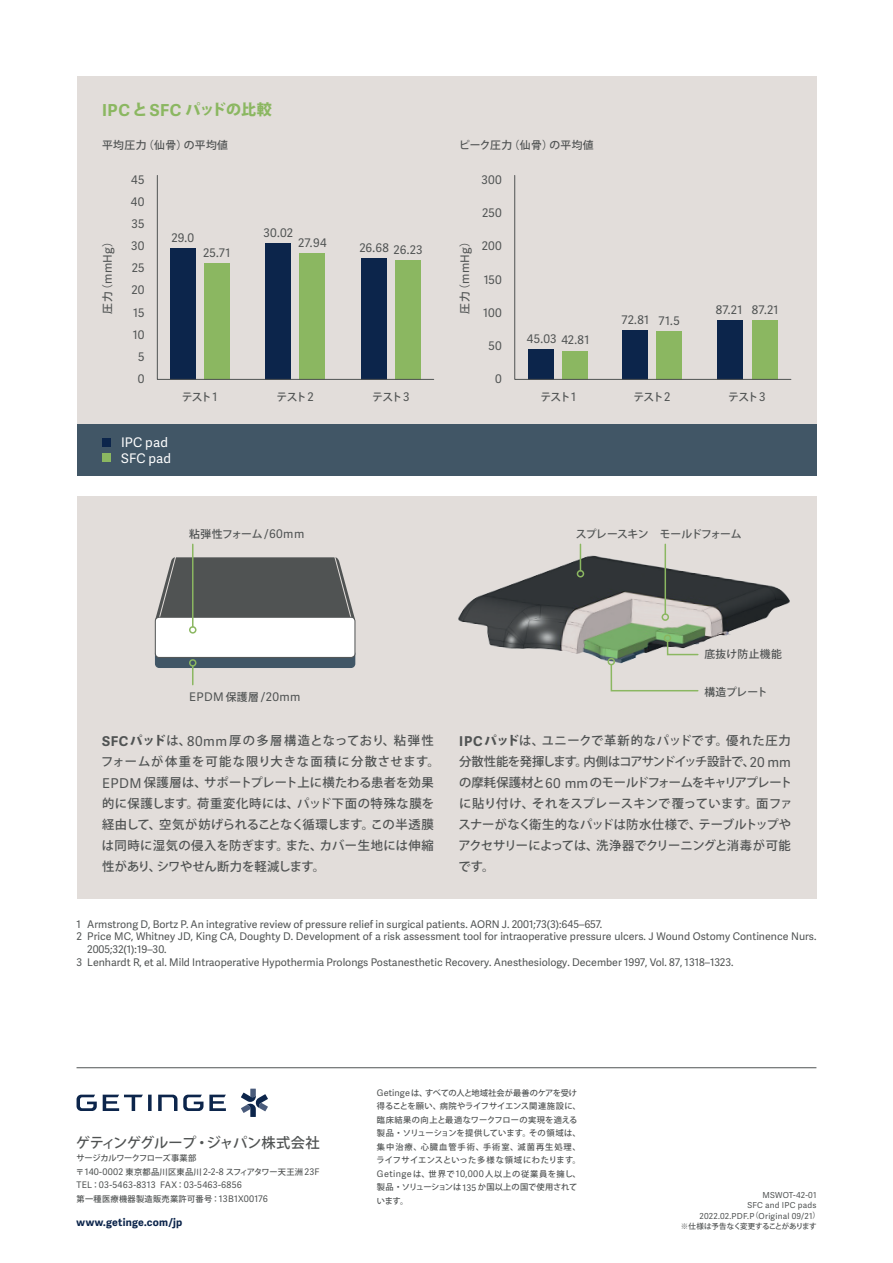
<style>
.page{position:relative;width:893px;height:1263px;background:#fff}
.page>*{position:absolute;margin:0;border:0;box-sizing:border-box;transform-origin:0 0}
.本文_見出し{font:800 15px "Koz Go Pr 6 N";letter-spacing:-.02em;color:#8bb761}
.t1{font:500 14.25px "Koz Go Pr 6 N";letter-spacing:-.03em;color:#505353}
.A4_USL_Caption_Adell{font:13.2px "Adelle Sans";letter-spacing:.01em;color:#fff}
.本文{font:500 12.3px/21px "Koz Go Pr 6 N";letter-spacing:.03em;color:#505353}
.本文-2{font:500 12.3px/21px "Koz Go Pr 6 N";letter-spacing:.005em;color:#505353}
.A4_USL_Caption_cente{font:11.85px "Adelle Sans";letter-spacing:.025em;color:#505353}
.A4_USL_Caption_Adell-2{font:11.85px "Adelle Sans";letter-spacing:.025em;color:#505353}
.本文-3{font:11.85px "Adelle Sans";letter-spacing:.035em;color:#505353}
.本文-4{font:500 10.8px "Koz Go Pr 6 N";letter-spacing:-.01em;color:#505353}
.本文-5{font:500 10.8px "Koz Go Pr 6 N";letter-spacing:.04em;color:#505353}
.本文-6{font:500 10.8px "Koz Go Pr 6 N";letter-spacing:.035em;color:#505353}
.本文-7{font:500 10.8px "Koz Go Pr 6 N";letter-spacing:-.07em;color:#505353}
.本文-8{font:500 10.8px "Koz Go Pr 6 N";letter-spacing:-.06em;color:#505353}
.キャプション{font:10.5px/12.8px "Adelle Sans";color:#505353}
.t2{font:700 10.5px "Adelle Sans";letter-spacing:.02em;color:#0c254b}
.t3{font:9.15px "Adelle Sans";letter-spacing:.025em;color:#505353}
.t4{font:500 8.25px/13.5px "Koz Go Pr 6 N";letter-spacing:.025em;color:#505353}
.t5{font:8.25px "Adelle Sans";letter-spacing:.025em;color:#505353}
.t6{font:500 8.25px "Koz Go Pr 6 N";letter-spacing:-.04em;color:#505353}
.t7{font:500 7.5px "Koz Go Pr 6 N";letter-spacing:-.05em;color:#505353}
.s1{font-family:"Adelle Sans";font-weight:700;font-size:16.5px}
.s2{font-family:"Adelle Sans";font-weight:400;font-size:11.85px}
.s3{font-family:"Koz Go Pr 6 N";font-weight:500;font-size:10.8px}
.s4{font-family:"Adelle Sans";font-weight:700;font-size:13.5px}
.s5{font-weight:800}
.s6{font-family:"Adelle Sans";font-weight:400;font-size:13.5px}
.s7{font-family:"Adelle Sans";font-weight:400;font-size:9.15px}
.s8{font-family:"Koz Go Pr 6 N";font-weight:500;font-size:8.25px}
.s9{font-family:"Koz Go Pr 6 N";font-weight:500;font-size:7.5px}
</style>
<div class="page">
<div style="left:77px;top:77px;width:739px;height:350px;background:#e2ddda"></div>
<hr style="left:77px;top:1067px;width:739px;height:1px;background:#505353">
<svg style="left:241px;top:1089px;width:27px;height:28px"></svg>
<svg style="left:103px;top:1095px;width:49px;height:16px"></svg>
<svg style="left:77px;top:1095px;width:20px;height:16px"></svg>
<svg style="left:183px;top:1095px;width:43px;height:16px"></svg>
<svg style="left:158px;top:1095px;width:19px;height:16px"></svg>
<div style="left:77px;top:496px;width:739px;height:402px;background:#e2ddda"></div>
<div style="left:77px;top:424px;width:739px;height:51px;background:#415666"></div>
<div style="left:102px;top:438px;width:9px;height:8px;background:#0c254b"></div>
<div style="left:102px;top:454px;width:9px;height:8px;background:#8bb761"></div>
<svg style="left:156px;top:175px;width:279px;height:205px"></svg>
<svg style="left:514px;top:175px;width:278px;height:205px"></svg>
<svg style="left:155px;top:557px;width:200px;height:62px;background:#5f6161"></svg>
<div style="left:155px;top:617px;width:200px;height:40px;background:#fff;border-radius:4px"></div>
<div style="left:155px;top:617px;width:200px;height:41px;border:1px solid #505353;border-radius:4px"></div>
<hr style="left:192px;top:544px;width:2px;height:83px;background:#8bb761">
<div style="left:189px;top:626px;width:7px;height:8px;border:2px solid #8bb761;border-radius:50%"></div>
<svg style="left:155px;top:653px;width:200px;height:32px"></svg>
<div style="left:189px;top:659px;width:7px;height:8px;border:2px solid #8bb761;border-radius:50%"></div>
<img style="left:458px;top:544px;width:359px;height:141px">
<svg style="left:580px;top:544px;width:1px;height:26px"></svg>
<div style="left:577px;top:570px;width:7px;height:7px;border:2px solid #8bb761;border-radius:50%"></div>
<hr style="left:664px;top:544px;width:2px;height:70px;background:#8bb761">
<div style="left:662px;top:613px;width:7px;height:8px;border:2px solid #8bb761;border-radius:50%"></div>
<svg style="left:610px;top:663px;width:89px;height:29px"></svg>
<div style="left:608px;top:658px;width:7px;height:7px;border:2px solid #8bb761;border-radius:50%"></div>
<svg style="left:666px;top:640px;width:33px;height:16px"></svg>
<div style="left:664px;top:634px;width:7px;height:8px;border:2px solid #8bb761;border-radius:50%"></div>
<p class="本文_見出し" style="left:102px;top:101px;width:171px"><span class="s1">IPC</span> と <span class="s1">SFC</span> パッドの比較</p>
<p class="本文-5" style="left:102px;top:138px;width:128px">平均圧力（仙骨）の平均値</p>
<p class="本文-4" style="left:102px;top:314px;width:79px;rotate:-90deg">圧力（<span class="s2">mmHg</span>）</p>
<p class="A4_USL_Caption_Adell-2" style="left:131px;top:171px;width:15px">45</p>
<p class="A4_USL_Caption_Adell-2" style="left:131px;top:193px;width:15px">40</p>
<p class="A4_USL_Caption_Adell-2" style="left:131px;top:215px;width:15px">35</p>
<p class="A4_USL_Caption_Adell-2" style="left:131px;top:238px;width:15px">30</p>
<p class="A4_USL_Caption_Adell-2" style="left:132px;top:260px;width:14px">25</p>
<p class="A4_USL_Caption_Adell-2" style="left:131px;top:282px;width:15px">20</p>
<p class="A4_USL_Caption_Adell-2" style="left:133px;top:304px;width:13px">15</p>
<p class="A4_USL_Caption_Adell-2" style="left:133px;top:326px;width:13px">10</p>
<p class="A4_USL_Caption_Adell-2" style="left:138px;top:348px;width:8px">5</p>
<p class="A4_USL_Caption_Adell-2" style="left:138px;top:370px;width:8px">0</p>
<p class="A4_USL_Caption_cente" style="left:171px;top:229px;width:24px">29.0</p>
<p class="A4_USL_Caption_cente" style="left:203px;top:244px;width:29px">25.71</p>
<p class="A4_USL_Caption_cente" style="left:264px;top:225px;width:31px">30.02</p>
<p class="A4_USL_Caption_cente" style="left:298px;top:234px;width:30px">27.94</p>
<p class="A4_USL_Caption_cente" style="left:359px;top:240px;width:31px">26.68</p>
<p class="A4_USL_Caption_cente" style="left:393px;top:242px;width:31px">26.23</p>
<p class="本文-6" style="left:459px;top:138px;width:136px">ピーク圧力（仙骨）の平均値</p>
<p class="本文-4" style="left:459px;top:314px;width:79px;rotate:-90deg">圧力（<span class="s2">mmHg</span>）</p>
<p class="A4_USL_Caption_Adell-2" style="left:481px;top:171px;width:22px">300</p>
<p class="A4_USL_Caption_Adell-2" style="left:482px;top:204px;width:21px">250</p>
<p class="A4_USL_Caption_Adell-2" style="left:482px;top:238px;width:22px">200</p>
<p class="A4_USL_Caption_Adell-2" style="left:484px;top:271px;width:20px">150</p>
<p class="A4_USL_Caption_Adell-2" style="left:483px;top:304px;width:20px">100</p>
<p class="A4_USL_Caption_Adell-2" style="left:489px;top:337px;width:15px">50</p>
<p class="A4_USL_Caption_Adell-2" style="left:495px;top:371px;width:8px">0</p>
<p class="A4_USL_Caption_cente" style="left:527px;top:331px;width:64px">45.03 42.81</p>
<p class="A4_USL_Caption_cente" style="left:621px;top:311px;width:29px">72.81</p>
<p class="A4_USL_Caption_cente" style="left:659px;top:312px;width:23px">71.5</p>
<p class="A4_USL_Caption_cente" style="left:716px;top:301px;width:28px">87.21</p>
<p class="A4_USL_Caption_cente" style="left:752px;top:301px;width:28px">87.21</p>
<p class="本文-4" style="left:182px;top:391px;width:37px">テスト<span class="s2">1</span></p>
<p class="本文-4" style="left:277px;top:391px;width:39px">テスト<span class="s2">2</span></p>
<p class="本文-4" style="left:372px;top:391px;width:39px">テスト<span class="s2">3</span></p>
<p class="本文-4" style="left:540px;top:391px;width:37px">テスト<span class="s2">1</span></p>
<p class="本文-4" style="left:633px;top:391px;width:39px">テスト<span class="s2">2</span></p>
<p class="本文-4" style="left:728px;top:391px;width:39px">テスト<span class="s2">3</span></p>
<p class="A4_USL_Caption_Adell" style="left:121px;top:432px;width:48px">IPC pad</p>
<p class="A4_USL_Caption_Adell" style="left:121px;top:448px;width:51px">SFC pad</p>
<p class="本文-4" style="left:189px;top:528px;width:117px">粘弾性フォーム<span class="s2">/60mm</span></p>
<p class="本文-8" style="left:576px;top:528px;width:74px">スプレースキン</p>
<p class="本文-7" style="left:660px;top:528px;width:84px">モールドフォーム</p>
<p class="本文-3" style="left:189px;top:689px;width:113px">EPDM<span class="s3">保護層</span>/20mm</p>
<p class="本文-5" style="left:704px;top:648px;width:79px">底抜け防止機能</p>
<p class="本文-4" style="left:704px;top:686px;width:65px">構造プレート</p>
<p class="本文" style="left:101px;top:731px;width:340px"><span class="s4">SFC</span><span class="s5">パッド</span>は、<span class="s6">80mm</span>厚の多層構造となっており、粘弾性フォームが体重を可能な限り大きな面積に分散させます。<br><span class="s6">EPDM</span>保護層は、サポートプレート上に横たわる患者を効果的に保護します。荷重変化時には、パッド下面の特殊な膜を経由して、空気が妨げられることなく循環します。この半透膜は同時に湿気の侵入を防ぎます。また、カバー生地には伸縮性があり、シワやせん断力を軽減します。</p>
<p class="本文-2" style="left:458px;top:731px;width:335px"><span class="s4">IPC</span> <span class="s5">パッド</span>は、ユニークで革新的なパッドです。優れた圧力分散性能を発揮します。内側はコアサンドイッチ設計で、<span class="s6">20 mm</span>の摩耗保護材と<span class="s6">60 mm</span> のモールドフォームをキャリアプレートに貼り付け、それをスプレースキンで覆っています。面ファスナーがなく衛生的なパッドは防水仕様で、テーブルトップやアクセサリーによっては、洗浄器でクリーニングと消毒が可能です。</p>
<p class="キャプション" style="left:77px;top:917px;width:527px">1 Armstrong D, Bortz P. An integrative review of pressure relief in surgical patients. AORN J. 2001;73(3):645–657.</p>
<p class="キャプション" style="left:87px;top:930px;width:731px;text-indent:-11px">2 Price MC, Whitney JD, King CA, Doughty D. Development of a risk assessment tool for intraoperative pressure ulcers. J Wound Ostomy Continence Nurs.<br>2005;32(1):19–30.</p>
<p class="キャプション" style="left:77px;top:955px;width:658px">3 Lenhardt R, et al. Mild Intraoperative Hypothermia Prolongs Postanesthetic Recovery. Anesthesiology. December 1997, Vol. 87, 1318–1323.</p>
<p class="t1" style="left:76px;top:1134px;width:245px">ゲティンゲグループ・ジャパン株式会社</p>
<p class="t6" style="left:76px;top:1153px;width:121px">サージカルワークフローズ事業部</p>
<p class="t4" style="left:76px;top:1165px;width:245px">〒<span class="s7">140-0002</span> 東京都品川区東品川<span class="s7">2-2-8</span> スフィアタワー天王洲<span class="s7">23F</span></p>
<p class="t3" style="left:77px;top:1178px;width:167px">TEL<span class="s8">：</span>03-5463-8313 FAX<span class="s8">：</span>03-5463-6856</p>
<p class="t4" style="left:77px;top:1192px;width:193px">第一種医療機器製造販売業許可番号：<span class="s7">13B1X00176</span></p>
<p class="t2" style="left:77px;top:1215px;width:107px">www.getinge.com/jp</p>
<p class="t4" style="left:376px;top:1086px;width:206px"><span class="s7">Getinge</span>は、すべての人と地域社会が最善のケアを受け得ることを願い、病院やライフサイエンス関連施設に、臨床結果の向上と最適なワークフローの実現を適える製品・ソリューションを提供しています。その領域は、集中治療、心臓血管手術、手術室、滅菌再生処理、ライフサイエンスといった多様な領域にわたります。<br><span class="s7">Getinge</span>は、世界で<span class="s7">10,000</span>人以上の従業員を擁し、製品・ソリューションは<span class="s7">135</span>か国以上の国で使用されています。</p>
<p class="t5" style="left:762px;top:1189px;width:55px">MSWOT-42-01</p>
<p class="t5" style="left:747px;top:1199px;width:70px">SFC and IPC pads</p>
<p class="t5" style="left:699px;top:1210px;width:122px">2022.02.PDF.P<span class="s9">（</span>Original 09/21<span class="s9">）</span></p>
<p class="t7" style="left:681px;top:1222px;width:137px">※仕様は予告なく変更することがあります</p>
</div>
